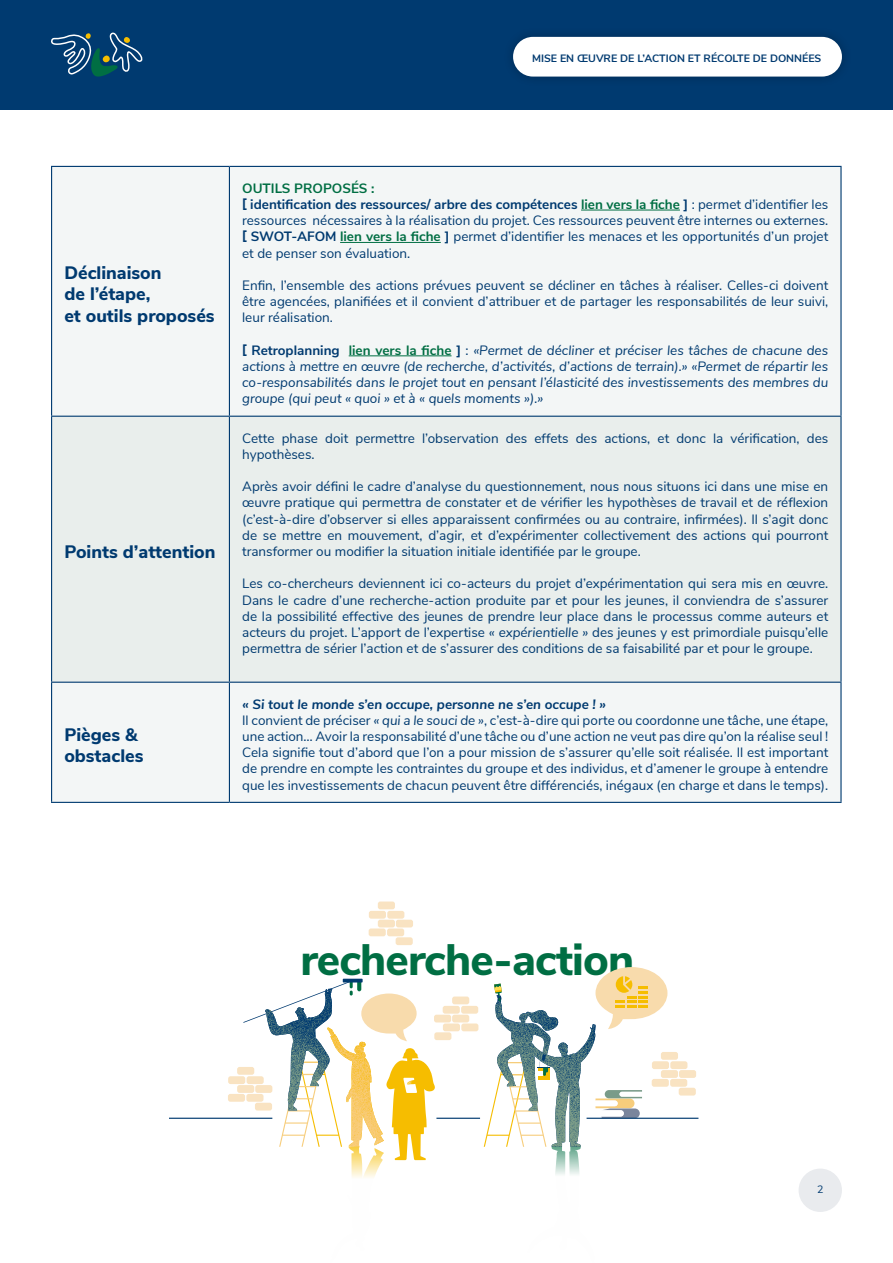
<style>
.page{position:relative;width:893px;height:1263px;background:#fff}
.page>*{position:absolute;margin:0;border:0;box-sizing:border-box;transform-origin:0 0}
.t1{font:800 43.95px "Nunito Sans";letter-spacing:-.02em;color:#006e43}
.t2{font:800 18px/21.6px "Nunito Sans";color:#003a70}
.t3{font:13.5px/16.2px "Nunito Sans";color:#003a70;text-align:justify}
.t4{font:italic 13.5px/16.2px "Nunito Sans";color:#003a70;text-align:justify}
.t5{font:italic 700 13.5px "Nunito Sans";color:#003a70}
.t6{font:700 13.5px "Nunito Sans";color:#006e43}
.t7{font:700 10.65px "Nunito Sans";color:#003a70}
.t8{font:10.65px "Nunito Sans";color:#003a70}
.s1{font-family:"DIN Pro";font-weight:700}
.s2{font-weight:700}
.s3{font-weight:700;color:#006e43}
.s4{font-family:"DIN Pro";font-weight:700;font-style:normal}
.s5{font-weight:700;font-style:normal}
.s6{font-weight:700;font-style:normal;color:#006e43}
.s7{font-style:normal}
.s8{font-style:italic}
</style>
<div class="page">
<div style="left:52px;top:167px;width:788px;height:635px;background:#f3f6f6"></div>
<div style="left:52px;top:417px;width:788px;height:265px;background:#e9eeec"></div>
<hr style="left:51px;top:166px;width:178px;height:1px;background:#003a70">
<hr style="left:51px;top:167px;width:1px;height:249px;background:#003a70">
<hr style="left:229px;top:166px;width:613px;height:1px;background:#003a70">
<hr style="left:229px;top:167px;width:1px;height:249px;background:#003a70">
<hr style="left:840px;top:167px;width:2px;height:249px;background:#003a70">
<hr style="left:51px;top:416px;width:178px;height:1px;background:#003a70">
<hr style="left:51px;top:417px;width:1px;height:265px;background:#003a70">
<hr style="left:229px;top:416px;width:613px;height:1px;background:#003a70">
<hr style="left:229px;top:417px;width:1px;height:265px;background:#003a70">
<hr style="left:840px;top:417px;width:2px;height:265px;background:#003a70">
<hr style="left:51px;top:682px;width:178px;height:1px;background:#003a70">
<hr style="left:51px;top:683px;width:1px;height:119px;background:#003a70">
<hr style="left:229px;top:682px;width:613px;height:1px;background:#003a70">
<hr style="left:229px;top:683px;width:1px;height:119px;background:#003a70">
<hr style="left:840px;top:683px;width:2px;height:119px;background:#003a70">
<hr style="left:51px;top:802px;width:178px;height:1px;background:#003a70">
<hr style="left:229px;top:802px;width:613px;height:1px;background:#003a70">
<hr style="left:581px;top:210px;width:99px;height:1px;background:#006e43">
<hr style="left:340px;top:242px;width:101px;height:1px;background:#006e43">
<hr style="left:349px;top:355px;width:102px;height:1px;background:#006e43">
<div style="left:0;top:0;width:893px;height:109px;background:#003a70"></div>
<div style="left:502px;top:26px;width:350px;height:61px;background:#00386c"></div>
<div style="left:513px;top:37px;width:329px;height:40px;background:#fff;border-radius:20px"></div>
<svg style="left:51px;top:32px;width:92px;height:45px"></svg>
<div style="left:799px;top:1168px;width:43px;height:44px;background:#e9ebee;border-radius:50%"></div>
<hr style="left:343px;top:979px;width:20px;height:3px;background:#003a70">
<div style="left:461px;top:1023px;width:17px;height:8px;background:#f9e3c2;border-radius:2px"></div>
<div style="left:461px;top:1006px;width:17px;height:8px;background:#f9e3c2;border-radius:2px"></div>
<div style="left:443px;top:1023px;width:17px;height:8px;background:#f9e3c2;border-radius:2px"></div>
<div style="left:443px;top:1006px;width:17px;height:8px;background:#f9e3c2;border-radius:2px"></div>
<div style="left:452px;top:1015px;width:17px;height:7px;background:#f9e3c2;border-radius:2px"></div>
<div style="left:434px;top:1015px;width:17px;height:7px;background:#f9e3c2;border-radius:2px"></div>
<div style="left:434px;top:1032px;width:17px;height:8px;background:#f9e3c2;border-radius:2px"></div>
<div style="left:452px;top:996px;width:17px;height:8px;background:#f9e3c2;border-radius:2px"></div>
<div style="left:369px;top:928px;width:17px;height:8px;background:#f9e3c2;border-radius:2px"></div>
<div style="left:369px;top:911px;width:17px;height:8px;background:#f9e3c2;border-radius:2px"></div>
<div style="left:387px;top:928px;width:17px;height:8px;background:#f9e3c2;border-radius:2px"></div>
<div style="left:387px;top:911px;width:17px;height:8px;background:#f9e3c2;border-radius:2px"></div>
<div style="left:378px;top:920px;width:17px;height:7px;background:#f9e3c2;border-radius:2px"></div>
<div style="left:396px;top:920px;width:17px;height:7px;background:#f9e3c2;border-radius:2px"></div>
<div style="left:396px;top:937px;width:17px;height:8px;background:#f9e3c2;border-radius:2px"></div>
<div style="left:378px;top:901px;width:17px;height:8px;background:#f9e3c2;border-radius:2px"></div>
<div style="left:652px;top:1079px;width:17px;height:8px;background:#f9e3c2;border-radius:2px"></div>
<div style="left:652px;top:1061px;width:17px;height:8px;background:#f9e3c2;border-radius:2px"></div>
<div style="left:670px;top:1079px;width:17px;height:8px;background:#f9e3c2;border-radius:2px"></div>
<div style="left:670px;top:1061px;width:17px;height:8px;background:#f9e3c2;border-radius:2px"></div>
<div style="left:661px;top:1070px;width:17px;height:8px;background:#f9e3c2;border-radius:2px"></div>
<div style="left:679px;top:1070px;width:17px;height:8px;background:#f9e3c2;border-radius:2px"></div>
<div style="left:679px;top:1088px;width:17px;height:7px;background:#f9e3c2;border-radius:2px"></div>
<div style="left:661px;top:1052px;width:17px;height:8px;background:#f9e3c2;border-radius:2px"></div>
<div style="left:228px;top:1094px;width:17px;height:8px;background:#f9e3c2;border-radius:2px"></div>
<div style="left:228px;top:1076px;width:17px;height:8px;background:#f9e3c2;border-radius:2px"></div>
<div style="left:237px;top:1085px;width:17px;height:8px;background:#f9e3c2;border-radius:2px"></div>
<div style="left:237px;top:1067px;width:17px;height:8px;background:#f9e3c2;border-radius:2px"></div>
<hr style="left:587px;top:1118px;width:111px;height:1px;background:#003a70">
<hr style="left:436px;top:1118px;width:44px;height:1px;background:#003a70">
<hr style="left:169px;top:1118px;width:103px;height:1px;background:#003a70">
<svg style="left:243px;top:980px;width:192px;height:198px"></svg>
<svg style="left:484px;top:967px;width:183px;height:208px"></svg>
<p class="t7" style="left:532px;top:51px;width:291px">MISE EN ŒUVRE DE L’ACTION ET RÉCOLTE DE DONNÉES</p>
<p class="t2" style="left:64px;top:261px;width:99px">Déclinaison</p>
<p class="t2" style="left:64px;top:282px;width:152px">de l’étape,<br>et outils proposés</p>
<p class="t2" style="left:64px;top:540px;width:153px">Points d’attention</p>
<p class="t2" style="left:64px;top:722px;width:81px">Pièges &amp; obstacles</p>
<p class="t6" style="left:242px;top:178px;width:134px">OUTILS PROPOSÉS :</p>
<p class="t3" style="left:242px;top:195px;width:588px"><span class="s1">[</span> <span class="s2">identification des ressources/ arbre des compétences</span> <span class="s3">lien vers la fiche</span> <span class="s2">]</span> : permet d’identifier les ressources nécessaires à la réalisation du projet. Ces ressources peuvent être internes ou externes.</p>
<p class="t3" style="left:242px;top:228px;width:588px"><span class="s1">[</span> <span class="s2">SWOT-AFOM</span> <span class="s3">lien vers la fiche</span> <span class="s2">]</span> permet d’identifier les menaces et les opportunités d’un projet et de penser son évaluation.</p>
<p class="t3" style="left:242px;top:276px;width:588px">Enfin, l’ensemble des actions prévues peuvent se décliner en tâches à réaliser. Celles-ci doivent être agencées, planifiées et il convient d’attribuer et de partager les responsabilités de leur suivi, leur réalisation.</p>
<p class="t4" style="left:242px;top:341px;width:588px"><span class="s4">[</span> <span class="s5">Retroplanning</span> <span class="s6">lien vers la fiche</span> <span class="s5">]</span> <span class="s7">:</span> «Permet de décliner et préciser les tâches de chacune des actions à mettre en œuvre (de recherche, d’activités, d’actions de terrain).» «Permet de répartir les co-responsabilités dans le projet tout en pensant l’élasticité des investissements des membres du groupe (qui peut « quoi » et à « quels moments »).»</p>
<p class="t3" style="left:242px;top:429px;width:588px">Cette phase doit permettre l’observation des effets des actions, et donc la vérification, des hypothèses.</p>
<p class="t3" style="left:242px;top:478px;width:588px">Après avoir défini le cadre d’analyse du questionnement, nous nous situons ici dans une mise en œuvre pratique qui permettra de constater et de vérifier les hypothèses de travail et de réflexion (c’est-à-dire d’observer si elles apparaissent confirmées ou au contraire, infirmées). Il s’agit donc de se mettre en mouvement, d’agir, et d’expérimenter collectivement des actions qui pourront transformer ou modifier la situation initiale identifiée par le groupe.</p>
<p class="t3" style="left:242px;top:575px;width:588px">Les co-chercheurs deviennent ici co-acteurs du projet d’expérimentation qui sera mis en œuvre.<br>Dans le cadre d’une recherche-action produite par et pour les jeunes, il conviendra de s’assurer de la possibilité effective des jeunes de prendre leur place dans le processus comme auteurs et acteurs du projet. L’apport de l’expertise <span class="s8">« expérientielle »</span> des jeunes y est primordiale puisqu’elle permettra de sérier l’action et de s’assurer des conditions de sa faisabilité par et pour le groupe.</p>
<p class="t5" style="left:242px;top:694px;width:365px">« Si tout le monde s’en occupe, personne ne s’en occupe ! »</p>
<p class="t3" style="left:242px;top:711px;width:588px">Il convient de préciser <span class="s8">« qui a le souci de »</span>, c’est-à-dire qui porte ou coordonne une tâche, une étape, une action… Avoir la responsabilité d’une tâche ou d’une action ne veut pas dire qu’on la réalise seul !<br>Cela signifie tout d’abord que l’on a pour mission de s’assurer qu’elle soit réalisée. Il est important de prendre en compte les contraintes du groupe et des individus, et d’amener le groupe à entendre que les investissements de chacun peuvent être différenciés, inégaux (en charge et dans le temps).</p>
<p class="t1" style="left:301px;top:927px;width:335px">recherche-action</p>
<p class="t8" style="left:817px;top:1182px;width:8px">2</p>
</div>
